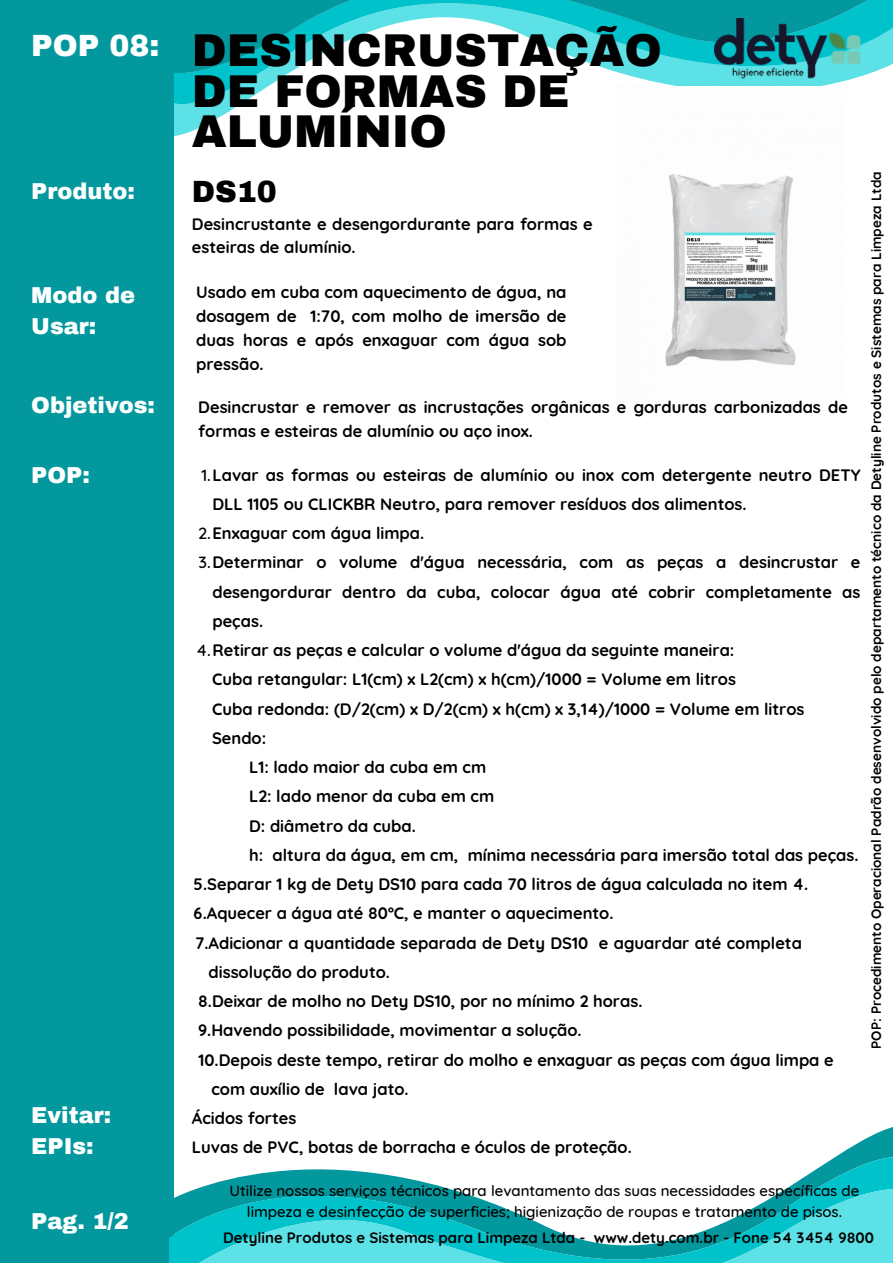
<style>
.page{position:relative;width:893px;height:1263px;background:#fff}
.page>*{position:absolute;margin:0;border:0;box-sizing:border-box;transform-origin:0 0}
.t1{font:900 45px/40.5px "Archivo";color:#000}
.t2{font:900 30px "Archivo";color:#feffff}
.t3{font:900 30px "Archivo";color:#000}
.t4{font:900 22.5px/31.5px "Archivo";color:#feffff}
.t5{font:700 16.5px/24.2px "Quicksand";color:#000}
.t6{font:500 15px/20.9px "Quicksand";color:#000;text-align:center}
.t7{font:700 15px "Quicksand";color:#000}
.t8{font:700 13.58px "Quicksand";color:#000}
.s1{font-weight:500}
.s2{color:#feffff}
.s3{color:#fff}
</style>
<div class="page">
<svg style="left:173px;top:105px;width:66px;height:31px;fill:#5ce1e6"></svg>
<svg style="left:173px;top:74px;width:695px;height:31px"></svg>
<svg style="left:173px;top:0;width:720px;height:74px"></svg>
<img style="left:714px;top:18px;width:146px;height:60px">
<div style="left:0;top:0;width:173px;height:1263px;background:#03989e"></div>
<svg style="left:173px;top:1125px;width:720px;height:31px"></svg>
<svg style="left:173px;top:1156px;width:720px;height:32px"></svg>
<svg style="left:169px;top:1188px;width:724px;height:75px"></svg>
<img style="left:615px;top:87px;width:229px;height:279px">
<h4 class="t2" style="left:31px;top:30px;width:130px">POP 08:</h4>
<p class="t4" style="left:31px;top:176px;width:105px">Produto:</p>
<h6 class="t4" style="left:31px;top:280px;width:105px">Modo de<br>Usar:</h6>
<h5 class="t4" style="left:31px;top:389px;width:125px">Objetivos:</h5>
<p class="t4" style="left:31px;top:460px;width:60px">POP:</p>
<h5 class="t4" style="left:31px;top:1100px;width:81px">Evitar:</h5>
<p class="t4" style="left:31px;top:1131px;width:64px">EPIs:</p>
<h5 class="t4" style="left:31px;top:1206px;width:99px">Pag. 1/2</h5>
<p class="t1" style="left:192px;top:31px;width:471px">DESINCRUSTAÇÃO<br>DE FORMAS DE<br>ALUMÍNIO</p>
<p class="t3" style="left:192px;top:176px;width:87px">DS10</p>
<p class="t5" style="left:192px;top:213px;width:402px;line-height:23.1px">Desincrustante e desengordurante para formas e esteiras de alumínio.</p>
<h5 class="t5" style="left:196px;top:279px;width:372px;text-align:justify">Usado em cuba com aquecimento de água, na dosagem de 1:70, com molho de imersão de duas horas e após enxaguar com água sob pressão.</h5>
<h2 class="t5" style="left:198px;top:394px;width:651px">Desincrustar e remover as incrustações orgânicas e gorduras carbonizadas de formas e esteiras de alumínio ou aço inox.</h2>
<h4 class="t5" style="left:212px;top:460px;width:649px;line-height:29.2px;text-indent:-11px"><span class="s1">1.</span>Lavar as formas ou esteiras de alumínio ou inox com detergente neutro DETY<br>DLL 1105 ou CLICKBR Neutro, para remover resíduos dos alimentos.</h4>
<h4 class="t5" style="left:198px;top:521px;width:228px"><span class="s1">2.</span>Enxaguar com água limpa.</h4>
<h4 class="t5" style="left:212px;top:547px;width:649px;line-height:29.2px;text-align:justify;text-indent:-14px"><span class="s1">3.</span>Determinar o volume d'água necessária, com as peças a desincrustar e desengordurar dentro da cuba, colocar água até cobrir completamente as peças.</h4>
<h3 class="t5" style="left:196px;top:638px;width:539px"><span class="s1">4.</span>Retirar as peças e calcular o volume d'água da seguinte maneira:</h3>
<h4 class="t5" style="left:212px;top:667px;width:525px">Cuba retangular: L1(cm) x L2(cm) x h(cm)/1000 = Volume em litros</h4>
<h4 class="t5" style="left:212px;top:696px;width:594px">Cuba redonda: (D/2(cm) x D/2(cm) x h(cm) x 3,14)/1000 = Volume em litros</h4>
<h4 class="t5" style="left:212px;top:725px;width:56px">Sendo:</h4>
<h4 class="t5" style="left:249px;top:755px;width:239px">L1: lado maior da cuba em cm</h4>
<h4 class="t5" style="left:249px;top:784px;width:247px">L2: lado menor da cuba em cm</h4>
<h4 class="t5" style="left:249px;top:813px;width:168px">D: diâmetro da cuba.</h4>
<h4 class="t5" style="left:249px;top:842px;width:611px">h: altura da água, em cm, mínima necessária para imersão total das peças.</h4>
<h4 class="t5" style="left:194px;top:872px;width:616px">5.Separar 1 kg de Dety DS10 para cada 70 litros de água calculada no item 4.</h4>
<h4 class="t5" style="left:194px;top:901px;width:421px">6.Aquecer a água até 80ºC, e manter o aquecimento.</h4>
<h4 class="t5" style="left:195px;top:930px;width:608px">7.Adicionar a quantidade separada de Dety DS10 e aguardar até completa</h4>
<h4 class="t5" style="left:184px;top:959px;width:207px"><span class="s2">d</span> dissolução do produto.</h4>
<h4 class="t5" style="left:198px;top:989px;width:446px">8.Deixar de molho no Dety DS10, por no mínimo 2 horas.</h4>
<h4 class="t5" style="left:198px;top:1018px;width:385px">9.Havendo possibilidade, movimentar a solução.</h4>
<h4 class="t5" style="left:198px;top:1047px;width:663px">10.Depois deste tempo, retirar do molho e enxaguar as peças com água limpa e <span class="s3">c.</span></h4>
<h4 class="t5" style="left:184px;top:1076px;width:226px"><span class="s3">c</span> com auxílio de lava jato.</h4>
<h5 class="t8" style="left:867px;top:1049px;width:879px;rotate:-90deg">POP: Procedimento Operacional Padrão desenvolvido pelo departamento técnico da Detyline Produtos e Sistemas para Limpeza Ltda</h5>
<h4 class="t5" style="left:192px;top:1105px;width:106px">Ácidos fortes</h4>
<p class="t5" style="left:192px;top:1134px;width:441px">Luvas de PVC, botas de borracha e óculos de proteção.</p>
<h1 class="t6" style="left:230px;top:1180px;width:631px">Utilize nossos serviços técnicos para levantamento das suas necessidades específicas de limpeza e desinfecção de superficies; higienização de roupas e tratamento de pisos.</h1>
<p class="t7" style="left:223px;top:1228px;width:652px">Detyline Produtos e Sistemas para Limpeza Ltda - www.dety.com.br - Fone 54 3454 9800</p>
</div>
